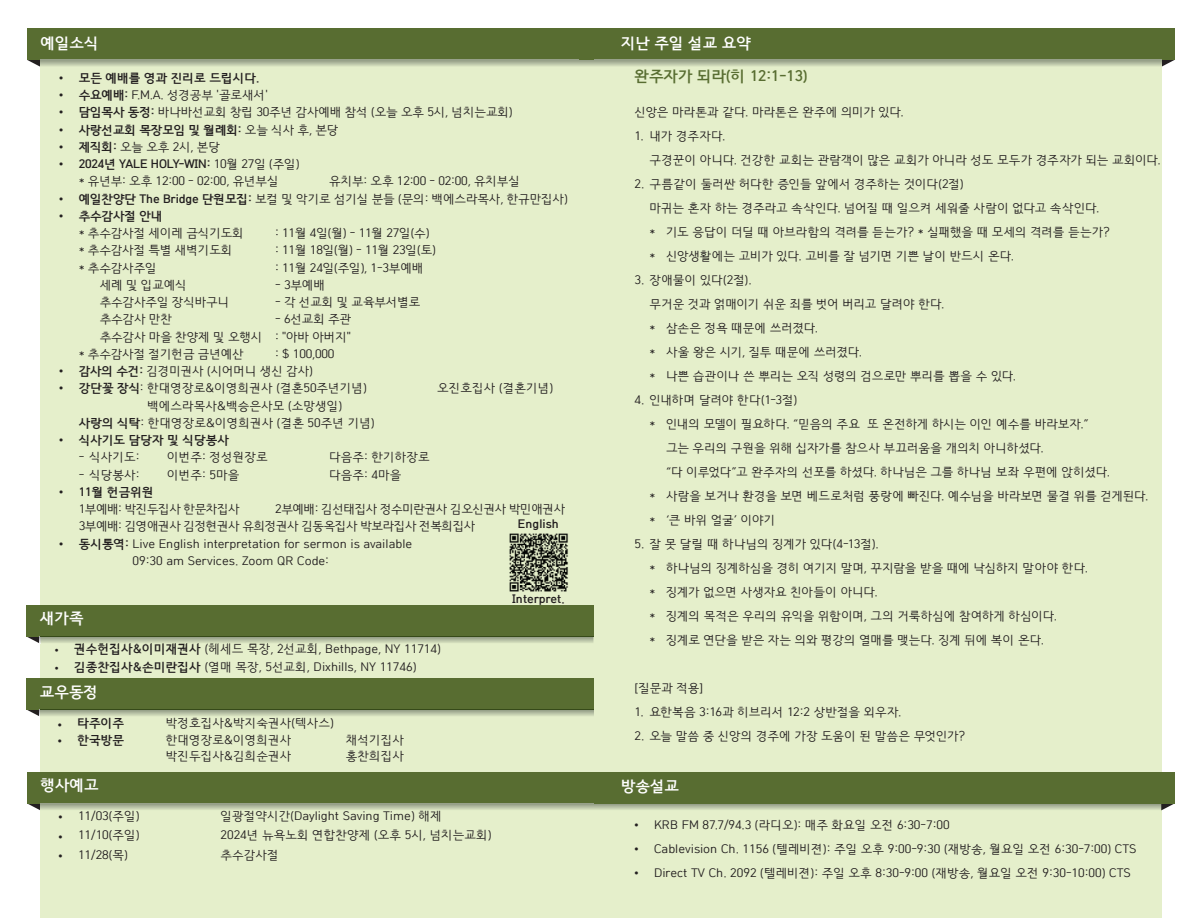
<style>
.page{position:relative;width:1188px;height:918px;background:#fff}
.page>*{position:absolute;margin:0;border:0;box-sizing:border-box;transform-origin:0 0}
.t1{font:700 15px "HCR Dotum";color:#fff}
.t2{font:700 15px "HCR Dotum";color:#586d31}
.t3{font:12px/17.2px "HCR Dotum";color:#231f20}
.t4{font:12px/24px "HCR Dotum";letter-spacing:-.02em;color:#231f20}
.t5{font:12px/17.2px "HCR Dotum";letter-spacing:-.04em;color:#231f20}
.t6{font:700 12px "HCR Dotum";color:#231f20}
.t7{font:12px "HCR Dotum";letter-spacing:.005em;color:#231f20}
.s1{font-family:"N Haas Grotesk TX Std 55 Rg";font-weight:400}
.s2{font-family:"N Haas Grotesk TX Std 55 Rg"}
.s3{font-weight:700}
.s4{font-weight:400}
</style>
<div class="page">
<div style="left:40px;top:56px;width:554px;height:862px;background:#e5efcb"></div>
<svg style="left:27px;top:60px;width:13px;height:7px"></svg>
<div style="left:27px;top:28px;width:568px;height:32px;background:#586d31"></div>
<svg style="left:40px;top:60px;width:554px;height:6px;background:#b1bb9f"></svg>
<svg style="left:27px;top:803px;width:13px;height:7px"></svg>
<div style="left:27px;top:772px;width:568px;height:31px;background:#586d31"></div>
<svg style="left:40px;top:803px;width:554px;height:7px;background:#b1bb9f"></svg>
<div style="left:594px;top:44px;width:567px;height:874px;background:#e5efcb"></div>
<svg style="left:1161px;top:60px;width:13px;height:7px"></svg>
<div style="left:579px;top:28px;width:596px;height:32px;background:#586d31"></div>
<svg style="left:595px;top:60px;width:566px;height:6px;background:#b1bb9f"></svg>
<svg style="left:595px;top:803px;width:566px;height:7px;background:#a8b393"></svg>
<svg style="left:1161px;top:803px;width:14px;height:7px"></svg>
<div style="left:595px;top:772px;width:580px;height:31px;background:#586d31"></div>
<div style="left:26px;top:678px;width:568px;height:32px;background:#586d31"></div>
<svg style="left:27px;top:709px;width:14px;height:7px"></svg>
<svg style="left:40px;top:711px;width:553px;height:5px;background:#b9c3a7"></svg>
<hr style="left:40px;top:710px;width:553px;height:1px;background:#97a189">
<div style="left:26px;top:605px;width:568px;height:32px;background:#586d31"></div>
<svg style="left:27px;top:636px;width:566px;height:8px;background:#a6b292"></svg>
<img style="left:75px;top:643px;width:126px;height:1px">
<img style="left:206px;top:643px;width:234px;height:1px">
<hr style="left:40px;top:637px;width:553px;height:1px;background:#97a189">
<img style="left:509px;top:533px;width:59px;height:59px">
<p class="t1" style="left:40px;top:31px;width:60px">예일소식</p>
<p class="t6" style="left:59px;top:69px;width:202px"><span class="s1">•</span> 모든 예배를 영과 진리로 드립시다.</p>
<p class="t3" style="left:59px;top:87px;width:210px"><span class="s2">•</span> <span class="s3">수요예배:</span> F.M.A. 성경공부 '골로새서'</p>
<p class="t3" style="left:59px;top:104px;width:455px"><span class="s2">•</span> <span class="s3">담임목사 동정:</span> 바나바선교회 창립 30주년 감사예배 참석 (오늘 오후 5시, 넘치는교회)</p>
<p class="t6" style="left:59px;top:120px;width:281px"><span class="s1">•</span> 사랑선교회 목장모임 및 월례회: <span class="s4">오늘 식사 후, 본당</span></p>
<p class="t3" style="left:59px;top:138px;width:162px"><span class="s2">•</span> <span class="s3">제직회:</span> 오늘 오후 2시, 본당</p>
<p class="t3" style="left:59px;top:156px;width:242px;text-align:center"><span class="s2">•</span> <span class="s3">2024년 YALE HOLY-WIN:</span> 10월 27일 (주일) * 유년부: 오후 12:00 - 02:00, 유년부실</p>
<p class="t3" style="left:329px;top:173px;width:192px">유치부: 오후 12:00 - 02:00, 유치부실</p>
<p class="t3" style="left:59px;top:190px;width:510px"><span class="s2">•</span> <span class="s3">예일찬양단 The Bridge 단원모집:</span> 보컬 및 악기로 섬기실 분들 (문의: 백에스라목사, 한규만집사)</p>
<p class="t3" style="left:79px;top:207px;width:167px;text-indent:-20px"><span class="s2">•</span> <span class="s3">추수감사절 안내<br></span>* 추수감사절 세이레 금식기도회</p>
<p class="t3" style="left:275px;top:225px;width:156px">: 11월 4일(월) - 11월 27일(수)</p>
<p class="t3" style="left:79px;top:242px;width:155px">* 추수감사절 특별 새벽기도회</p>
<p class="t3" style="left:275px;top:242px;width:162px">: 11월 18일(월) - 11월 23일(토)</p>
<p class="t3" style="left:79px;top:259px;width:80px">* 추수감사주일</p>
<p class="t3" style="left:275px;top:259px;width:150px">: 11월 24일(주일), 1-3부예배</p>
<p class="t3" style="left:100px;top:276px;width:89px">세례 및 입교예식</p>
<p class="t3" style="left:275px;top:276px;width:51px">- 3부예배</p>
<p class="t3" style="left:100px;top:294px;width:131px">추수감사주일 장식바구니</p>
<p class="t3" style="left:275px;top:294px;width:147px">- 각 선교회 및 교육부서별로</p>
<p class="t3" style="left:100px;top:311px;width:74px">추수감사 만찬</p>
<p class="t3" style="left:275px;top:311px;width:78px">- 6선교회 주관</p>
<p class="t3" style="left:100px;top:328px;width:253px">추수감사 마을 찬양제 및 오행시 : "아바 아버지"</p>
<p class="t3" style="left:79px;top:345px;width:167px">* 추수감사절 절기헌금 금년예산</p>
<p class="t3" style="left:275px;top:345px;width:61px">: $ 100,000</p>
<p class="t3" style="left:59px;top:363px;width:255px"><span class="s2">•</span> <span class="s3">감사의 수건:</span> 김경미권사 (시어머니 생신 감사)</p>
<p class="t3" style="left:59px;top:380px;width:309px"><span class="s2">•</span> <span class="s3">강단꽃 장식</span>: 한대영장로&amp;이영희권사 (결혼50주년기념)</p>
<p class="t3" style="left:437px;top:380px;width:117px">오진호집사 (결혼기념)</p>
<p class="t3" style="left:79px;top:397px;width:298px;text-indent:69px">백에스라목사&amp;백승은사모 (소망생일) <span class="s3">사랑의 식탁</span>: 한대영장로&amp;이영희권사 (결혼 50주년 기념)</p>
<p class="t6" style="left:59px;top:431px;width:171px"><span class="s1">•</span> 식사기도 담당자 및 식당봉사</p>
<p class="t3" style="left:79px;top:449px;width:62px">- 식사기도:</p>
<p class="t3" style="left:167px;top:449px;width:102px">이번주: 정성원장로</p>
<p class="t3" style="left:329px;top:449px;width:102px">다음주: 한기하장로</p>
<p class="t3" style="left:79px;top:466px;width:62px">- 식당봉사:</p>
<p class="t3" style="left:167px;top:466px;width:74px">이번주: 5마을</p>
<p class="t3" style="left:329px;top:466px;width:74px">다음주: 4마을</p>
<p class="t5" style="left:79px;top:483px;width:163px;text-indent:-20px"><span class="s2">•</span> <span class="s3">11월 헌금위원<br></span>1부예배: 박진두집사 한문차집사</p>
<p class="t5" style="left:79px;top:501px;width:488px;text-indent:197px">2부예배: 김선태집사 정수미란권사 김오신권사 박민애권사<br>3부예배: 김영애권사 김정현권사 유희정권사 김동옥집사 박보라집사 전복희집사</p>
<p class="t3" style="left:133px;top:535px;width:281px;text-indent:-73px"><span class="s2">•</span> <span class="s3">동시통역:</span> Live English interpretation for sermon is available<br>09:30 am Services. Zoom QR Code:</p>
<p class="t6" style="left:518px;top:515px;width:43px">English</p>
<p class="t1" style="left:40px;top:606px;width:45px">새가족</p>
<p class="t3" style="left:55px;top:640px;width:388px"><sub>•</sub> <span class="s3">권수헌집사&amp;이미재권사</span> (헤세드 목장, 2선교회, Bethpage, NY 11714)</p>
<p class="t3" style="left:55px;top:658px;width:363px"><sub>•</sub> <span class="s3">김종찬집사&amp;손미란집사</span> (열매 목장, 5선교회, Dixhills, NY 11746)</p>
<p class="t1" style="left:40px;top:681px;width:60px">교우동정</p>
<p class="t6" style="left:58px;top:714px;width:68px"><span class="s1">•</span> 타주이주</p>
<p class="t3" style="left:166px;top:715px;width:169px">박정호집사&amp;박지숙권사(텍사스)</p>
<p class="t6" style="left:58px;top:731px;width:68px"><span class="s1">•</span> 한국방문</p>
<p class="t3" style="left:166px;top:731px;width:127px">한대영장로&amp;이영희권사</p>
<p class="t3" style="left:346px;top:731px;width:60px">채석기집사</p>
<p class="t3" style="left:166px;top:748px;width:127px">박진두집사&amp;김희순권사</p>
<p class="t3" style="left:346px;top:748px;width:60px">홍찬희집사</p>
<p class="t1" style="left:40px;top:773px;width:60px">행사예고</p>
<p class="t3" style="left:58px;top:807px;width:83px"><span class="s2">•</span> 11/03(주일)</p>
<p class="t3" style="left:220px;top:807px;width:223px">일광절약시간(Daylight Saving Time) 해제</p>
<p class="t3" style="left:58px;top:827px;width:83px"><span class="s2">•</span> 11/10(주일)</p>
<p class="t3" style="left:220px;top:827px;width:273px">2024년 뉴욕노회 연합찬양제 (오후 5시, 넘치는교회)</p>
<p class="t3" style="left:58px;top:846px;width:71px"><span class="s2">•</span> 11/28(목)</p>
<p class="t3" style="left:220px;top:846px;width:60px">추수감사절</p>
<p class="t6" style="left:512px;top:590px;width:54px">Interpret.</p>
<p class="t1" style="left:621px;top:31px;width:131px">지난 주일 설교 요약</p>
<p class="t2" style="left:634px;top:65px;width:175px">완주자가 되라(히 12:1-13)</p>
<p class="t4" style="left:634px;top:100px;width:271px">신앙은 마라톤과 같다. 마라톤은 완주에 의미가 있다.</p>
<p class="t4" style="left:650px;top:124px;width:513px;text-indent:-15px">1. 내가 경주자다.<br>구경꾼이 아니다. 건강한 교회는 관람객이 많은 교회가 아니라 성도 모두가 경주자가 되는 교회이다.</p>
<p class="t4" style="left:650px;top:172px;width:462px;text-indent:-15px">2. 구름같이 둘러싼 허다한 증인들 앞에서 경주하는 것이다(2절)<br>마귀는 혼자 하는 경주라고 속삭인다. 넘어질 때 일으켜 세워줄 사람이 없다고 속삭인다.<br>* 기도 응답이 더딜 때 아브라함의 격려를 듣는가? * 실패했을 때 모세의 격려를 듣는가? * 신앙생활에는 고비가 있다. 고비를 잘 넘기면 기쁜 날이 반드시 온다.</p>
<p class="t4" style="left:650px;top:268px;width:368px;text-indent:-15px">3. 장애물이 있다(2절).<br>무거운 것과 얽매이기 쉬운 죄를 벗어 버리고 달려야 한다.<br>* 삼손은 정욕 때문에 쓰러졌다.<br>* 사울 왕은 시기, 질투 때문에 쓰러졌다.<br>* 나쁜 습관이나 쓴 뿌리는 오직 성령의 검으로만 뿌리를 뽑을 수 있다.</p>
<p class="t7" style="left:634px;top:391px;width:164px">4. 인내하며 달려야 한다(1-3절)</p>
<p class="t4" style="left:650px;top:412px;width:441px">* 인내의 모델이 필요하다. “믿음의 주요 또 온전하게 하시는 이인 예수를 바라보자.”</p>
<p class="t4" style="left:666px;top:436px;width:379px">그는 우리의 구원을 위해 십자가를 참으사 부끄러움을 개의치 아니하셨다.</p>
<p class="t4" style="left:666px;top:460px;width:446px">“다 이루었다”고 완주자의 선포를 하셨다. 하나님은 그를 하나님 보좌 우편에 앉히셨다.</p>
<p class="t4" style="left:650px;top:484px;width:500px">* 사람을 보거나 환경을 보면 베드로처럼 풍랑에 빠진다. 예수님을 바라보면 물결 위를 걷게된다.</p>
<p class="t4" style="left:650px;top:508px;width:127px">* ‘큰 바위 얼굴’ 이야기</p>
<p class="t4" style="left:650px;top:532px;width:440px;text-indent:-15px">5. 잘 못 달릴 때 하나님의 징계가 있다(4-13절).<br>* 하나님의 징계하심을 경히 여기지 말며, 꾸지람을 받을 때에 낙심하지 말아야 한다. * 징계가 없으면 사생자요 친아들이 아니다.<br>* 징계의 목적은 우리의 유익을 위함이며, 그의 거룩하심에 참여하게 하심이다.<br>* 징계로 연단을 받은 자는 의와 평강의 열매를 맺는다. 징계 뒤에 복이 온다.</p>
<p class="t4" style="left:634px;top:676px;width:70px">[질문과 적용]</p>
<p class="t4" style="left:634px;top:700px;width:268px">1. 요한복음 3:16과 히브리서 12:2 상반절을 외우자.</p>
<p class="t4" style="left:634px;top:724px;width:332px">2. 오늘 말씀 중 신앙의 경주에 가장 도움이 된 말씀은 무엇인가?</p>
<p class="t1" style="left:621px;top:775px;width:60px">방송설교</p>
<p class="t3" style="left:634px;top:816px;width:317px"><span class="s2">•</span> KRB FM 87.7/94.3 (라디오): 매주 화요일 오전 6:30-7:00</p>
<p class="t3" style="left:634px;top:840px;width:504px"><span class="s2">•</span> Cablevision Ch. 1156 (텔레비젼): 주일 오후 9:00-9:30 (재방송, 월요일 오전 6:30-7:00) CTS</p>
<p class="t3" style="left:634px;top:864px;width:498px"><span class="s2">•</span> Direct TV Ch. 2092 (텔레비젼): 주일 오후 8:30-9:00 (재방송, 월요일 오전 9:30-10:00) CTS</p>
</div>
